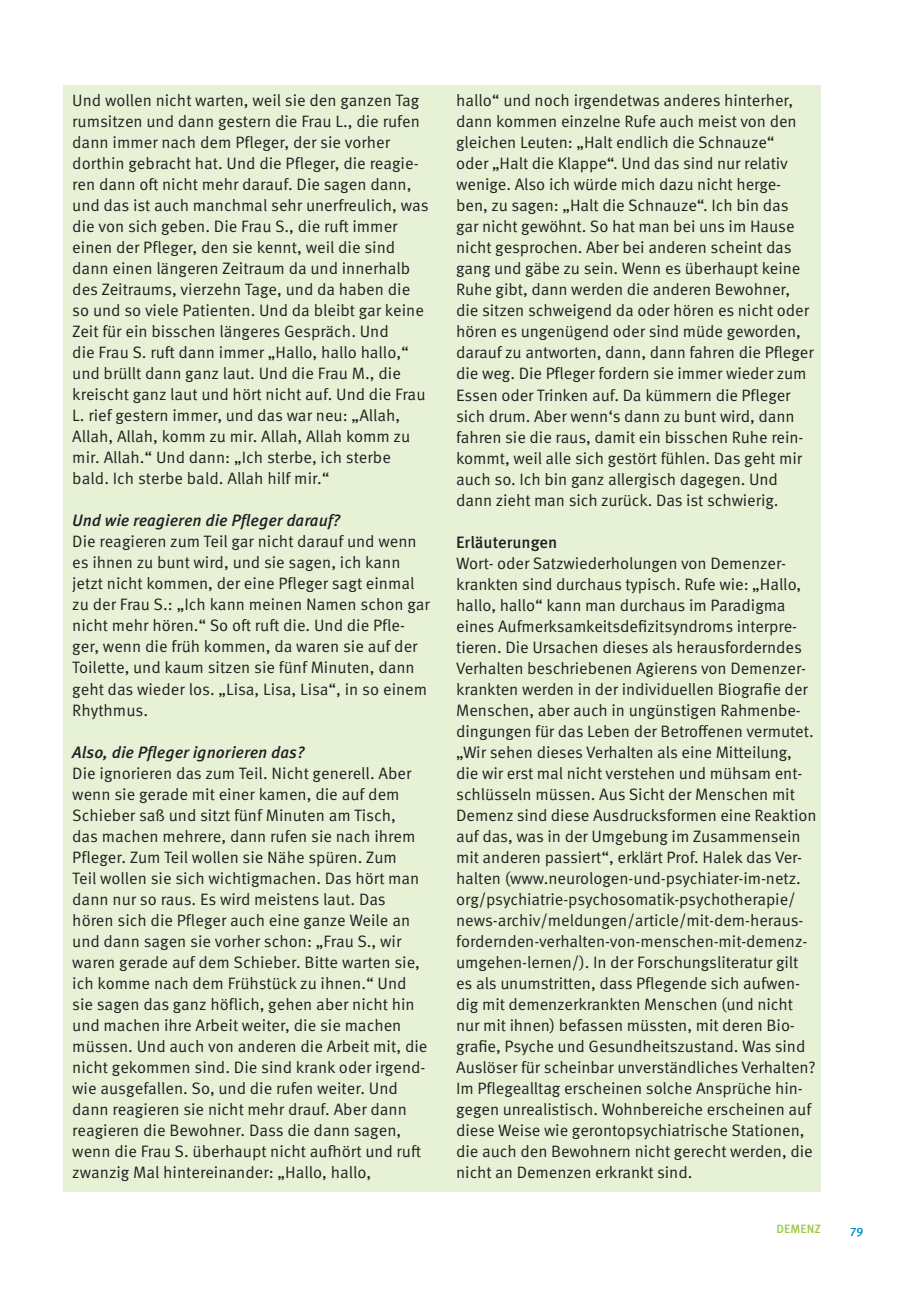
<style>
.page{position:relative;width:906px;height:1289px;background:#fff}
.page>*{position:absolute;margin:0;border:0;box-sizing:border-box;transform-origin:0 0}
.t1{font:16.5px/21px "Meta Pro";letter-spacing:-.005em;color:#231f20}
.t2{font:italic 500 16.5px "Meta Pro";color:#231f20}
.t3{font:500 16.5px "Meta Pro";color:#231f20}
.t4{font:500 12px "Meta Pro";letter-spacing:.01em;color:#98ca45}
.t5{font:12px "Meta Pro";color:#0092c8}
</style>
<div class="page">
<div style="left:64px;top:85px;width:757px;height:1106px;background:#e7f1d6"></div>
<p class="t1" style="left:72px;top:89px;width:358px">Und wollen nicht warten, weil sie den ganzen Tag rumsitzen und dann gestern die Frau L., die rufen dann immer nach dem Pfleger, der sie vorher dorthin gebracht hat. Und die Pfleger, die reagie&shy;ren dann oft nicht mehr darauf. Die sagen dann, und das ist auch manchmal sehr unerfreulich, was die von sich geben. Die Frau S., die ruft immer einen der Pfleger, den sie kennt, weil die sind dann einen längeren Zeitraum da und innerhalb des Zeitraums, vierzehn Tage, und da haben die so und so viele Patienten. Und da bleibt gar keine Zeit für ein bisschen längeres Gespräch. Und<br>die Frau S. ruft dann immer „Hallo, hallo hallo,“ und brüllt dann ganz laut. Und die Frau M., die kreischt ganz laut und hört nicht auf. Und die Frau L. rief gestern immer, und das war neu: „Allah, Allah, Allah, komm zu mir. Allah, Allah komm zu mir. Allah.“ Und dann: „Ich sterbe, ich sterbe bald. Ich sterbe bald. Allah hilf mir.“</p>
<p class="t2" style="left:72px;top:510px;width:269px">Und wie reagieren die Pfleger darauf?</p>
<p class="t1" style="left:72px;top:530px;width:359px">Die reagieren zum Teil gar nicht darauf und wenn es ihnen zu bunt wird, und sie sagen, ich kann jetzt nicht kommen, der eine Pfleger sagt einmal zu der Frau S.: „Ich kann meinen Namen schon gar nicht mehr hören.“ So oft ruft die. Und die Pfle&shy;ger, wenn die früh kommen, da waren sie auf der Toilette, und kaum sitzen sie fünf Minuten, dann geht das wieder los. „Lisa, Lisa, Lisa“, in so einem Rhythmus.</p>
<p class="t2" style="left:72px;top:741px;width:234px">Also, die Pfleger ignorieren das?</p>
<p class="t1" style="left:72px;top:761px;width:357px">Die ignorieren das zum Teil. Nicht generell. Aber wenn sie gerade mit einer kamen, die auf dem Schieber saß und sitzt fünf Minuten am Tisch,<br>das machen mehrere, dann rufen sie nach ihrem Pfleger. Zum Teil wollen sie Nähe spüren. Zum<br>Teil wollen sie sich wichtigmachen. Das hört man dann nur so raus. Es wird meistens laut. Das hören sich die Pfleger auch eine ganze Weile an und dann sagen sie vorher schon: „Frau S., wir waren gerade auf dem Schieber. Bitte warten sie, ich komme nach dem Frühstück zu ihnen.“ Und sie sagen das ganz höflich, gehen aber nicht hin und machen ihre Arbeit weiter, die sie machen müssen. Und auch von anderen die Arbeit mit, die nicht gekommen sind. Die sind krank oder irgend&shy;wie ausgefallen. So, und die rufen weiter. Und dann reagieren sie nicht mehr drauf. Aber dann reagieren die Bewohner. Dass die dann sagen, wenn die Frau S. überhaupt nicht aufhört und ruft zwanzig Mal hintereinander: „Hallo, hallo,</p>
<p class="t1" style="left:456px;top:89px;width:359px">hallo“ und noch irgendetwas anderes hinterher, dann kommen einzelne Rufe auch meist von den gleichen Leuten: „Halt endlich die Schnauze“<br>oder „Halt die Klappe“. Und das sind nur relativ wenige. Also ich würde mich dazu nicht herge&shy;ben, zu sagen: „Halt die Schnauze“. Ich bin das gar nicht gewöhnt. So hat man bei uns im Hause nicht gesprochen. Aber bei anderen scheint das gang und gäbe zu sein. Wenn es überhaupt keine Ruhe gibt, dann werden die anderen Bewohner, die sitzen schweigend da oder hören es nicht oder hören es ungenügend oder sind müde geworden, darauf zu antworten, dann, dann fahren die Pfleger die weg. Die Pfleger fordern sie immer wieder zum Essen oder Trinken auf. Da kümmern die Pfleger sich drum. Aber wenn‘s dann zu bunt wird, dann fahren sie die raus, damit ein bisschen Ruhe rein&shy;kommt, weil alle sich gestört fühlen. Das geht mir auch so. Ich bin ganz allergisch dagegen. Und dann zieht man sich zurück. Das ist schwierig.</p>
<p class="t3" style="left:456px;top:529px;width:103px">Erläuterungen</p>
<p class="t1" style="left:456px;top:551px;width:362px">Wort- oder Satzwiederholungen von Demenzer&shy;krankten sind durchaus typisch. Rufe wie: „Hallo, hallo, hallo“ kann man durchaus im Paradigma eines Aufmerksamkeitsdefizitsyndroms interpre&shy;tieren. Die Ursachen dieses als herausforderndes Verhalten beschriebenen Agierens von Demenzer&shy;krankten werden in der individuellen Biografie der Menschen, aber auch in ungünstigen Rahmenbe&shy;dingungen für das Leben der Betroffenen vermutet. „Wir sehen dieses Verhalten als eine Mitteilung, die wir erst mal nicht verstehen und mühsam ent&shy;schlüsseln müssen. Aus Sicht der Menschen mit Demenz sind diese Ausdrucksformen eine Reaktion auf das, was in der Umgebung im Zusammensein mit anderen passiert“, erklärt Prof. Halek das Ver&shy;halten (www.neurologen-und-psychiater-im-netz. org/psychiatrie-psychosomatik-psychotherapie/ news-archiv/meldungen/article/mit-dem-heraus&shy;fordernden-verhalten-von-menschen-mit-demenz&shy;umgehen-lernen/). In der Forschungsliteratur gilt es als unumstritten, dass Pflegende sich aufwen&shy;dig mit demenzerkrankten Menschen (und nicht nur mit ihnen) befassen müssten, mit deren Bio&shy;grafie, Psyche und Gesundheitszustand. Was sind Auslöser für scheinbar unverständliches Verhalten?<br>Im Pflegealltag erscheinen solche Ansprüche hin&shy;gegen unrealistisch. Wohnbereiche erscheinen auf diese Weise wie gerontopsychiatrische Stationen, die auch den Bewohnern nicht gerecht werden, die nicht an Demenzen erkrankt sind.</p>
<p class="t4" style="left:776px;top:1219px;width:46px">DEMENZ</p>
<p class="t5" style="left:850px;top:1220px;width:14px">79</p>
</div>
